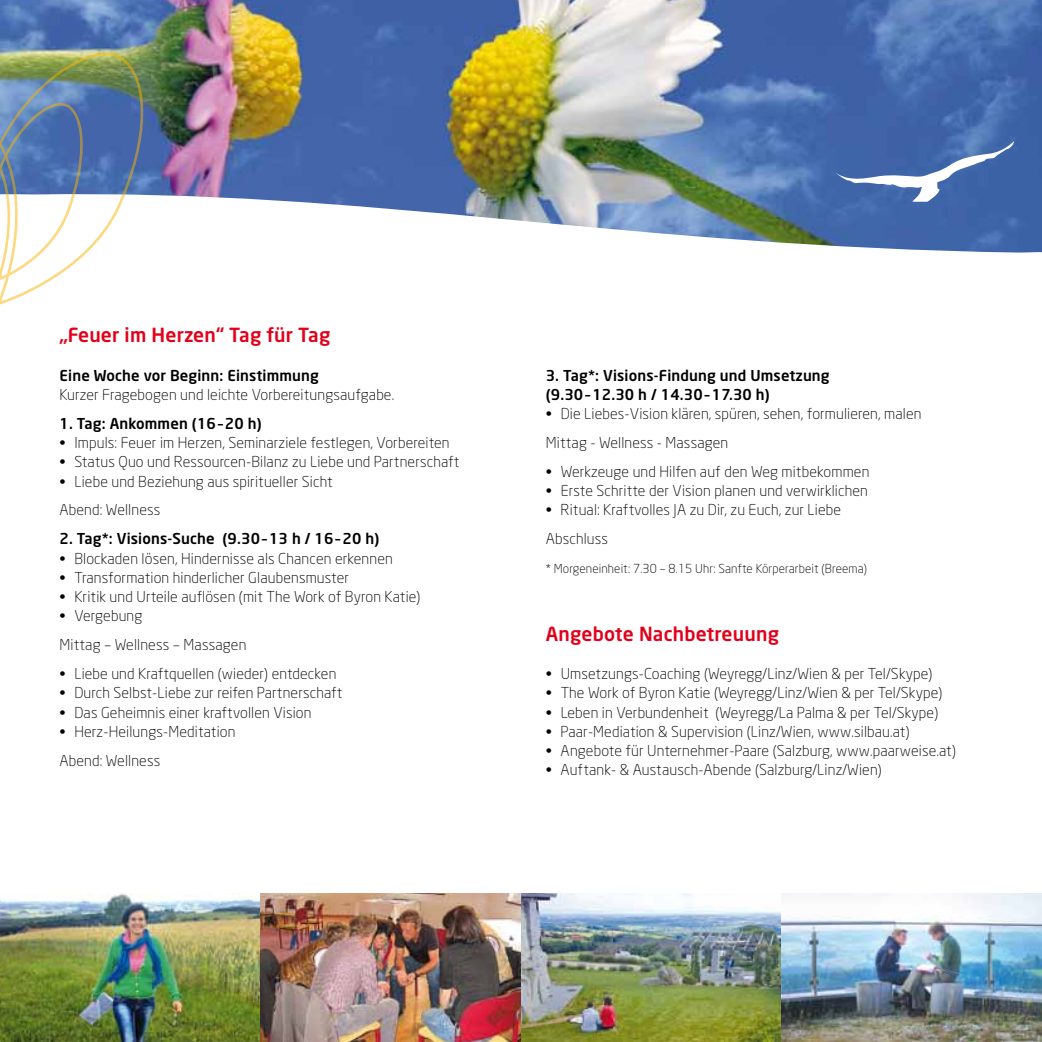
<style>
.page{position:relative;width:1042px;height:1042px;background:#fff}
.page>*{position:absolute;margin:0;border:0;box-sizing:border-box;transform-origin:0 0}
.t1{font:500 19.25px "Neo Sans";letter-spacing:.01em;color:#e2001a}
.t2{font:300 14.88px/28.9px "Neo Sans";letter-spacing:.01em;color:#000}
.t3{font:500 14.88px/19.2px "Neo Sans";letter-spacing:.01em;color:#000}
.t4{font:300 12.25px "Neo Sans";letter-spacing:.01em;color:#000}
</style>
<div class="page">
<img style="left:1px;top:0;width:1041px;height:188px">
<img style="left:0;top:0;width:1px;height:326px">
<svg style="left:0;top:188px;width:1042px;height:138px"></svg>
<img style="left:0;top:893px;width:1042px;height:149px">
<img style="left:260px;top:893px;width:261px;height:149px">
<svg style="left:835px;top:141px;width:179px;height:61px"></svg>
<svg style="left:1025px;top:101px;width:12px;height:3px"></svg>
<svg style="left:0;top:36px;width:153px;height:269px"></svg>
<p class="t1" style="left:60px;top:323px;width:272px">„Feuer im Herzen“ Tag für Tag</p>
<p class="t3" style="left:60px;top:365px;width:261px">Eine Woche vor Beginn: Einstimmung</p>
<p class="t2" style="left:60px;top:380px;width:336px">Kurzer Fragebogen und leichte Vorbereitungsaufgabe.</p>
<p class="t3" style="left:60px;top:413px;width:204px">1. Tag: Ankommen (16–20 h)</p>
<p class="t2" style="left:60px;top:428px;width:391px">• Impuls: Feuer im Herzen, Seminarziele festlegen, Vorbereiten</p>
<p class="t2" style="left:60px;top:447px;width:401px">• Status Quo und Ressourcen-Bilanz zu Liebe und Partnerschaft</p>
<p class="t2" style="left:60px;top:467px;width:275px">• Liebe und Beziehung aus spiritueller Sicht<br>Abend: Wellness</p>
<p class="t3" style="left:60px;top:529px;width:321px">2. Tag*: Visions-Suche (9.30–13 h / 16–20 h)</p>
<p class="t2" style="left:60px;top:544px;width:335px">• Blockaden lösen, Hindernisse als Chancen erkennen</p>
<p class="t2" style="left:60px;top:563px;width:291px">• Transformation hinderlicher Glaubensmuster</p>
<p class="t2" style="left:60px;top:582px;width:362px">• Kritik und Urteile auflösen (mit The Work of Byron Katie)</p>
<p class="t2" style="left:59px;top:601px;width:188px">• Vergebung<br>Mittag – Wellness – Massagen</p>
<p class="t2" style="left:59px;top:659px;width:278px">• Liebe und Kraftquellen (wieder) entdecken</p>
<p class="t2" style="left:59px;top:678px;width:285px">• Durch Selbst-Liebe zur reifen Partnerschaft</p>
<p class="t2" style="left:59px;top:697px;width:254px">• Das Geheimnis einer kraftvollen Vision</p>
<p class="t2" style="left:59px;top:717px;width:178px">• Herz-Heilungs-Meditation<br>Abend: Wellness</p>
<p class="t3" style="left:546px;top:365px;width:285px">3. Tag*: Visions-Findung und Umsetzung (9.30–12.30 h / 14.30–17.30 h)</p>
<p class="t2" style="left:546px;top:399px;width:377px">• Die Liebes-Vision klären, spüren, sehen, formulieren, malen<br>Mittag - Wellness - Massagen</p>
<p class="t2" style="left:546px;top:457px;width:325px">• Werkzeuge und Hilfen auf den Weg mitbekommen</p>
<p class="t2" style="left:546px;top:476px;width:324px">• Erste Schritte der Vision planen und verwirklichen</p>
<p class="t2" style="left:546px;top:495px;width:297px">• Ritual: Kraftvolles JA zu Dir, zu Euch, zur Liebe<br>Abschluss</p>
<p class="t4" style="left:546px;top:561px;width:323px">* Morgeneinheit: 7.30 – 8.15 Uhr: Sanfte Körperarbeit (Breema)</p>
<p class="t1" style="left:546px;top:621px;width:235px">Angebote Nachbetreuung</p>
<p class="t2" style="left:546px;top:659px;width:388px">• Umsetzungs-Coaching (Weyregg/Linz/Wien &amp; per Tel/Skype)</p>
<p class="t2" style="left:546px;top:678px;width:398px">• The Work of Byron Katie (Weyregg/Linz/Wien &amp; per Tel/Skype)</p>
<p class="t2" style="left:546px;top:698px;width:394px">• Leben in Verbundenheit (Weyregg/La Palma &amp; per Tel/Skype)</p>
<p class="t2" style="left:546px;top:717px;width:365px">• Paar-Mediation &amp; Supervision (Linz/Wien, www.silbau.at)</p>
<p class="t2" style="left:546px;top:736px;width:412px">• Angebote für Unternehmer-Paare (Salzburg, www.paarweise.at)</p>
<p class="t2" style="left:546px;top:755px;width:338px">• Auftank- &amp; Austausch-Abende (Salzburg/Linz/Wien)</p>
</div>
